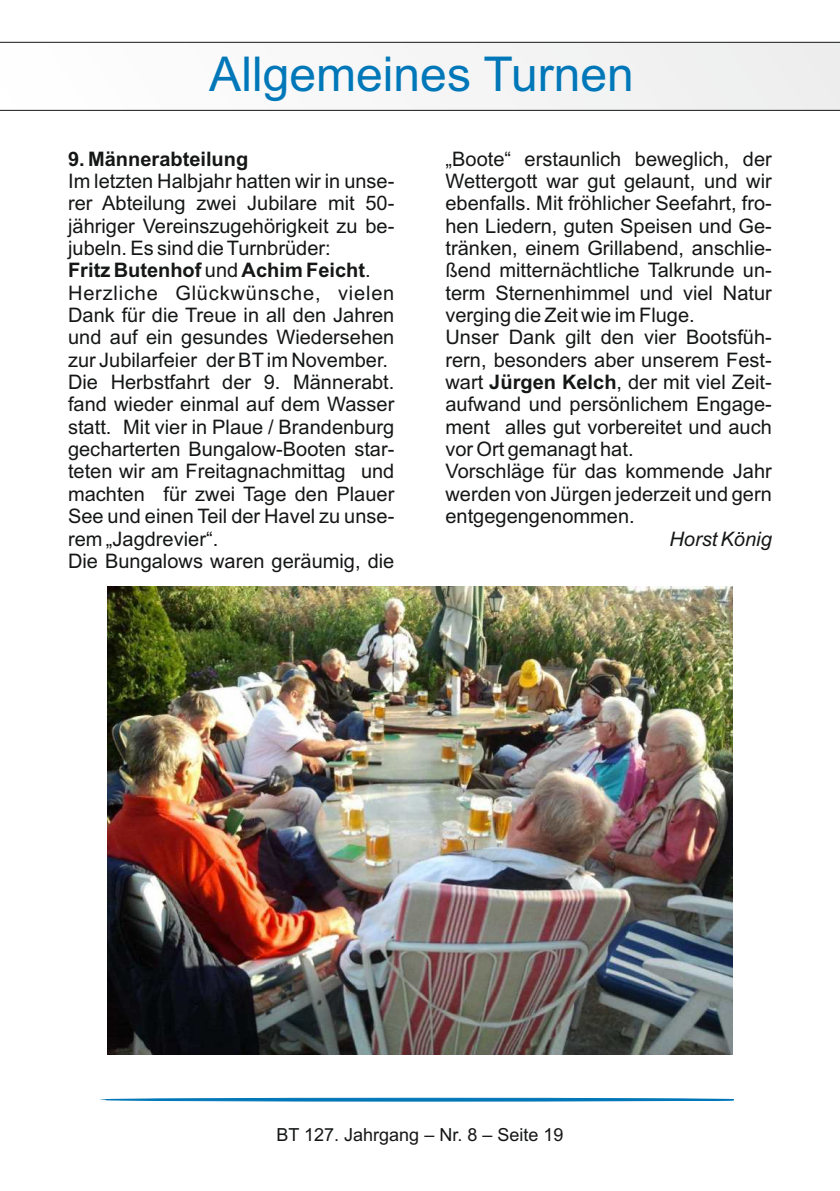
<style>
.page{position:relative;width:840px;height:1191px;background:#fff}
.page>*{position:absolute;margin:0;border:0;box-sizing:border-box;transform-origin:0 0}
.t1{font:48px "Arial";color:#0077b8}
.t2{font:20px "Arial";color:#151616}
.t3{font:700 20px "Arial";color:#151616}
.t4{font:20px "Arial";letter-spacing:.04em;color:#151616}
.t5{font:italic 20px "Arial";color:#151616}
.t6{font:18px "Arial";color:#151616}
.s1{font-weight:400}
.s2{font-weight:700}
</style>
<div class="page">
<img style="left:108px;top:587px;width:623px;height:467px">
<svg style="left:0;top:42px;width:839px;height:69px"></svg>
<svg style="left:106px;top:1097px;width:627px;height:4px;background:#479dcb"></svg>
<h1 class="t1" style="left:209px;top:56px;width:426px">Allgemeines Turnen</h1>
<p class="t3" style="left:68px;top:151px;width:182px">9. Männerabteilung</p>
<p class="t2" style="left:445px;top:151px;width:327px">„Boote“ erstaunlich beweglich, der</p>
<p class="t2" style="left:68px;top:173px;width:327px">Im letzten Halbjahr hatten wir in unse-</p>
<p class="t2" style="left:445px;top:173px;width:327px">Wettergott war gut gelaunt, und wir</p>
<p class="t2" style="left:68px;top:196px;width:327px">rer Abteilung zwei Jubilare mit 50-</p>
<p class="t2" style="left:445px;top:196px;width:327px">ebenfalls. Mit fröhlicher Seefahrt, fro-</p>
<p class="t2" style="left:68px;top:218px;width:327px">jähriger Vereinszugehörigkeit zu be-</p>
<p class="t2" style="left:445px;top:218px;width:327px">hen Liedern, guten Speisen und Ge-</p>
<p class="t2" style="left:68px;top:240px;width:264px">jubeln. Es sind die Turnbrüder:</p>
<p class="t2" style="left:445px;top:240px;width:327px">tränken, einem Grillabend, anschlie-</p>
<p class="t3" style="left:68px;top:263px;width:304px">Fritz Butenhof <span class="s1">und</span> Achim Feicht<span class="s1">.</span></p>
<p class="t2" style="left:445px;top:263px;width:327px">ßend mitternächtliche Talkrunde un-</p>
<p class="t4" style="left:68px;top:285px;width:327px">Herzliche Glückwünsche, vielen</p>
<p class="t2" style="left:445px;top:285px;width:327px">term Sternenhimmel und viel Natur</p>
<p class="t2" style="left:68px;top:307px;width:327px">Dank für die Treue in all den Jahren</p>
<p class="t2" style="left:445px;top:307px;width:250px">verging die Zeit wie im Fluge.</p>
<p class="t2" style="left:68px;top:330px;width:327px">und auf ein gesundes Wiedersehen</p>
<p class="t2" style="left:445px;top:330px;width:327px">Unser Dank gilt den vier Bootsfüh-</p>
<p class="t2" style="left:68px;top:352px;width:321px">zur Jubilarfeier der BTim November.</p>
<p class="t2" style="left:445px;top:352px;width:327px">rern, besonders aber unserem Fest-</p>
<p class="t2" style="left:68px;top:374px;width:327px">Die Herbstfahrt der 9. Männerabt.</p>
<p class="t2" style="left:445px;top:374px;width:327px">wart <span class="s2">Jürgen Kelch</span>, der mit viel Zeit-</p>
<p class="t2" style="left:68px;top:397px;width:327px">fand wieder einmal auf dem Wasser</p>
<p class="t2" style="left:445px;top:397px;width:327px">aufwand und persönlichem Engage-</p>
<p class="t2" style="left:68px;top:419px;width:327px">statt. Mit vier in Plaue / Brandenburg</p>
<p class="t2" style="left:445px;top:419px;width:327px">ment alles gut vorbereitet und auch</p>
<p class="t2" style="left:68px;top:441px;width:327px">gecharterten Bungalow-Booten star-</p>
<p class="t2" style="left:445px;top:441px;width:189px">vor Ort gemanagt hat.</p>
<p class="t2" style="left:68px;top:464px;width:327px">teten wir am Freitagnachmittag und</p>
<p class="t2" style="left:445px;top:464px;width:327px">Vorschläge für das kommende Jahr</p>
<p class="t2" style="left:68px;top:486px;width:327px">machten für zwei Tage den Plauer</p>
<p class="t2" style="left:445px;top:486px;width:327px">werden von Jürgen jederzeit und gern</p>
<p class="t2" style="left:68px;top:508px;width:327px">See und einen Teil der Havel zu unse-</p>
<p class="t2" style="left:445px;top:508px;width:190px">entgegengenommen.</p>
<p class="t2" style="left:68px;top:531px;width:152px">rem „Jagdrevier“.</p>
<p class="t5" style="left:669px;top:531px;width:104px">Horst König</p>
<p class="t2" style="left:68px;top:553px;width:327px">Die Bungalows waren geräumig, die</p>
<p class="t6" style="left:276px;top:1127px;width:288px">BT 127. Jahrgang ‒ Nr. 8 ‒ Seite 19</p>
</div>
